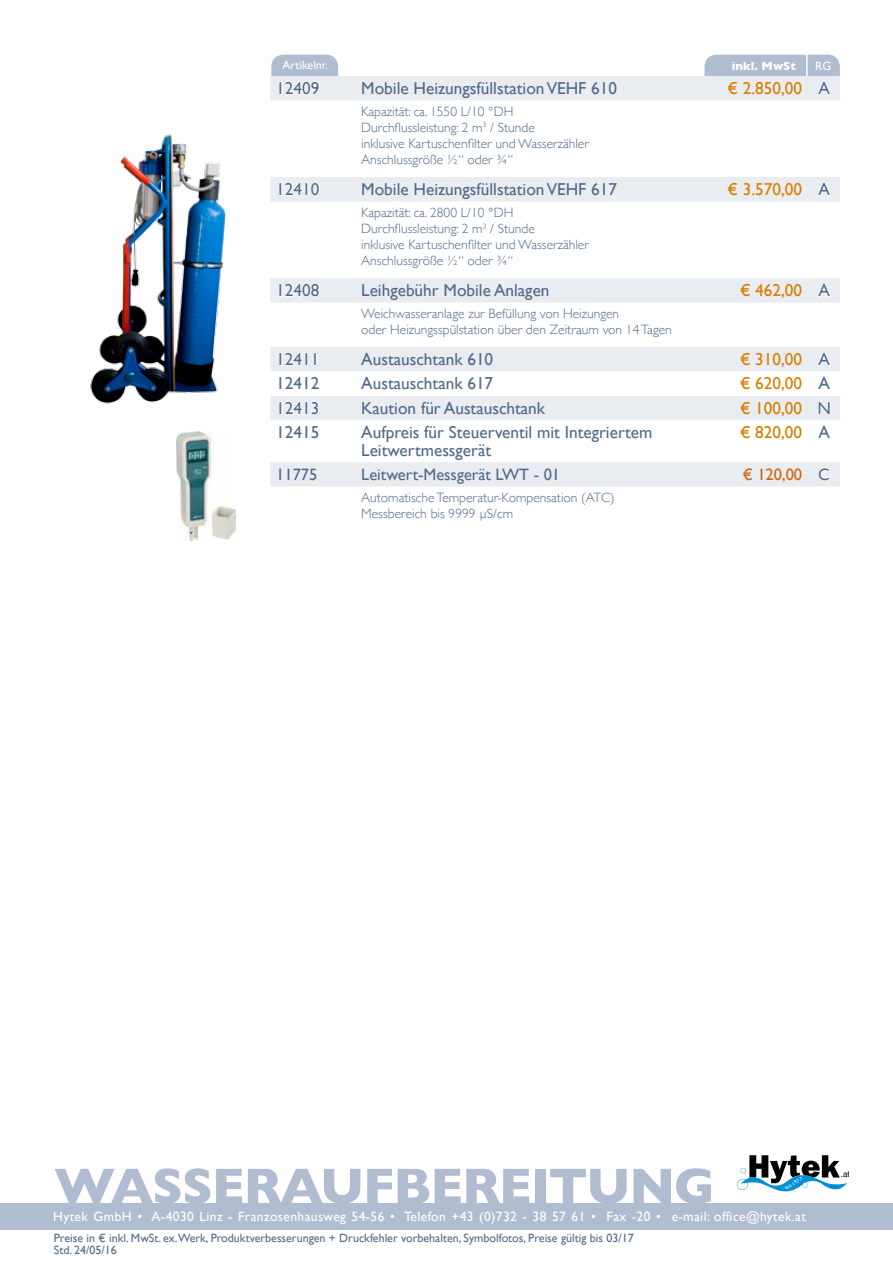
<style>
.page{position:relative;width:893px;height:1263px;background:#fff}
.page>*{position:absolute;margin:0;border:0;box-sizing:border-box;transform-origin:0 0}
.t1{font:700 51px "Gill Sans";letter-spacing:-.025em;color:#b0bcd0}
.t2{font:17.25px/18px "Gill Sans";color:#51698a}
.t3{font:17.25px "Gill Sans";color:#d67d00}
.t4{font:16.5px "Gill Sans";color:#51698a}
.t5{font:16.5px "Gill Sans";color:#d2630b}
.t6{font:300 13.5px/16.2px "Gill Sans";color:#51698a}
.t7{font:13.5px "Gill Sans";letter-spacing:.03em;color:#fff}
.t8{font:12px/11.7px "Gill Sans";color:#51698a}
.t9{font:12px "Gill Sans";color:#fff}
.t10{font:700 12px "Gill Sans";color:#fff}
.t11{font:8.4px "Helvetica Neue";color:#000}
.s1{color:#51698a}
</style>
<div class="page">
<div style="left:0;top:1203px;width:893px;height:27px;background:#b0bcd0"></div>
<div style="left:271px;top:54px;width:68px;height:36px;background:#b0bcd0;border-radius:13px"></div>
<div style="left:270px;top:53px;width:70px;height:37px;border:2px solid #fff;border-radius:13px"></div>
<div style="left:704px;top:54px;width:137px;height:37px;background:#b0bcd0;border-radius:13px"></div>
<div style="left:703px;top:53px;width:138px;height:38px;border:2px solid #fff;border-radius:13px"></div>
<hr style="left:806px;top:54px;width:2px;height:49px;background:#fff">
<svg style="left:270px;top:76px;width:570px;height:411px"></svg>
<div style="left:279px;top:81px;width:3px;height:14px;border:2px solid #fff"></div>
<svg style="left:284px;top:80px;width:36px;height:16px"></svg>
<svg style="left:816px;top:81px;width:16px;height:15px"></svg>
<svg style="left:284px;top:181px;width:19px;height:15px"></svg>
<svg style="left:310px;top:182px;width:11px;height:15px"></svg>
<svg style="left:816px;top:182px;width:16px;height:15px"></svg>
<svg style="left:279px;top:282px;width:42px;height:16px"></svg>
<svg style="left:816px;top:283px;width:16px;height:15px"></svg>
<svg style="left:270px;top:351px;width:570px;height:64px"></svg>
<svg style="left:279px;top:424px;width:41px;height:16px"></svg>
<svg style="left:816px;top:425px;width:16px;height:15px"></svg>
<svg style="left:817px;top:467px;width:14px;height:14px"></svg>
<img style="left:90px;top:134px;width:137px;height:270px">
<img style="left:177px;top:432px;width:58px;height:108px">
<svg style="left:737px;top:1155px;width:110px;height:36px"></svg>
<p class="t9" style="left:283px;top:58px;width:47px">Artikelnr.</p>
<p class="t10" style="left:732px;top:59px;width:66px">inkl. MwSt</p>
<p class="t9" style="left:815px;top:59px;width:18px">RG</p>
<p class="t2" style="left:276px;top:79px;width:45px">12409</p>
<p class="t2" style="left:361px;top:79px;width:257px">Mobile Heizungsfüllstation VEHF 610</p>
<p class="t3" style="left:728px;top:78px;width:104px">€ 2.850,00 <span class="s1">A</span></p>
<p class="t6" style="left:361px;top:103px;width:229px">Kapazität: ca. 1550 L/10 °DH Durchflussleistung: 2 m<sup>3</sup> / Stunde<br>inklusive Kartuschenfilter und Wasserzähler Anschlussgröße ½“ oder ¾“</p>
<p class="t2" style="left:276px;top:180px;width:45px">12410</p>
<p class="t2" style="left:361px;top:180px;width:257px">Mobile Heizungsfüllstation VEHF 617</p>
<p class="t3" style="left:728px;top:179px;width:104px">€ 3.570,00 <span class="s1">A</span></p>
<p class="t6" style="left:361px;top:204px;width:229px">Kapazität: ca. 2800 L/10 °DH Durchflussleistung: 2 m<sup>3</sup> / Stunde<br>inklusive Kartuschenfilter und Wasserzähler Anschlussgröße ½“ oder ¾“</p>
<p class="t2" style="left:276px;top:281px;width:45px">12408</p>
<p class="t2" style="left:361px;top:281px;width:190px">Leihgebühr Mobile Anlagen</p>
<p class="t3" style="left:740px;top:280px;width:91px">€ 462,00 <span class="s1">A</span></p>
<p class="t6" style="left:361px;top:305px;width:312px">Weichwasseranlage zur Befüllung von Heizungen<br>oder Heizungsspülstation über den Zeitraum von 14 Tagen</p>
<p class="t2" style="left:276px;top:350px;width:45px">12411</p>
<p class="t2" style="left:361px;top:350px;width:133px">Austauschtank 610</p>
<p class="t3" style="left:740px;top:349px;width:91px">€ 310,00 <span class="s1">A</span></p>
<p class="t2" style="left:276px;top:374px;width:45px">12412</p>
<p class="t2" style="left:361px;top:374px;width:133px">Austauschtank 617</p>
<p class="t3" style="left:740px;top:373px;width:91px">€ 620,00 <span class="s1">A</span></p>
<p class="t2" style="left:276px;top:399px;width:45px">12413</p>
<p class="t2" style="left:361px;top:399px;width:185px">Kaution für Austauschtank</p>
<p class="t3" style="left:740px;top:398px;width:92px">€ 100,00 <span class="s1">N</span></p>
<p class="t2" style="left:276px;top:423px;width:45px">12415</p>
<p class="t2" style="left:361px;top:423px;width:293px">Aufpreis für Steuerventil mit Integriertem<br>Leitwertmessgerät</p>
<p class="t3" style="left:740px;top:422px;width:91px">€ 820,00 <span class="s1">A</span></p>
<p class="t4" style="left:276px;top:464px;width:43px">11775</p>
<p class="t4" style="left:361px;top:464px;width:200px">Leitwert-Messgerät LWT - 01</p>
<p class="t5" style="left:743px;top:464px;width:89px">€ 120,00 <span class="s1">C</span></p>
<p class="t6" style="left:361px;top:489px;width:255px">Automatische Temperatur-Kompensation (ATC)<br>Messbereich bis 9999 µS/cm</p>
<h1 class="t1" style="left:54px;top:1156px;width:662px">WASSERAUFBEREITUNG</h1>
<p class="t8" style="left:54px;top:1232px;width:581px">Preise in € inkl. MwSt. ex.Werk, Produktverbesserungen + Druckfehler vorbehalten, Symbolfotos, Preise gültig bis 03/17<br>Std. 24/05/16</p>
<p class="t7" style="left:53px;top:1209px;width:754px">Hytek GmbH • A-4030 Linz - Franzosenhausweg 54-56 • Telefon +43 (0)732 - 38 57 61 • Fax -20 • e-mail: office@hytek.at</p>
<p class="t11" style="left:841px;top:1169px;width:11px">.at</p>
</div>
